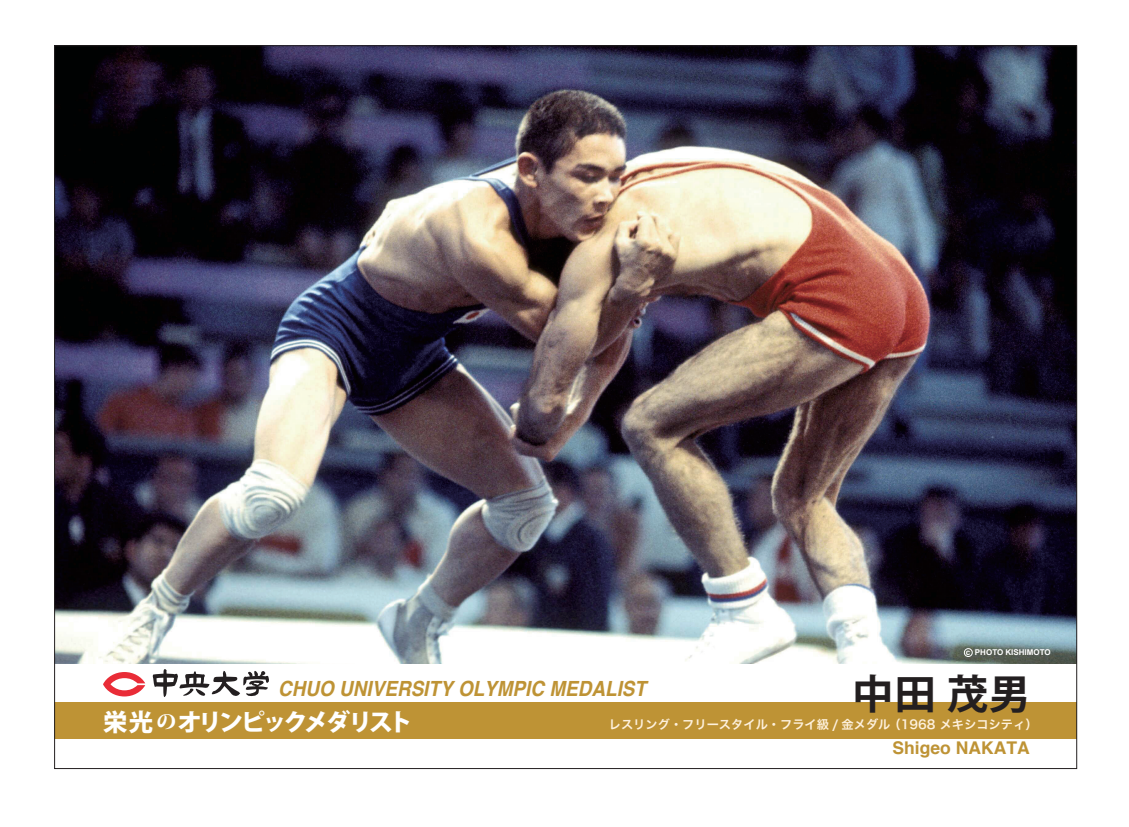
<style>
.page{position:relative;width:1129px;height:827px;background:#fff}
.page>*{position:absolute;margin:0;border:0;box-sizing:border-box;transform-origin:0 0}
.t1{font:700 40.56px "Koz Go Pro";color:#231f20}
.t2{font:800 24.01px "Koz Go Pro";letter-spacing:-.14em;color:#fff}
.t3{font:italic 700 20.93px "Helvetica";color:#be9335;scale:.9 1}
.t4{font:700 17.5px "Helvetica";color:#be9335}
.t5{font:12.25px "Hira Kaku Pro W6";color:#fef1dd}
.t6{font:700 8.01px "Arial";color:#fff}
.s1{font-family:"Koz Min Pro";font-size:20.2px}
</style>
<div class="page">
<div style="left:55px;top:702px;width:1022px;height:37px;background:#be9335"></div>
<img style="left:56px;top:48px;width:1019px;height:615px">
<div style="left:964px;top:648px;width:8px;height:8px;border:1px solid #fff;border-radius:50%"></div>
<svg style="left:103px;top:672px;width:42px;height:24px"></svg>
<svg style="left:153px;top:669px;width:116px;height:28px"></svg>
<p class="t6" style="left:966px;top:647px;width:86px">c PHOTO KISHIMOTO</p>
<h1 class="t1" style="left:852px;top:668px;width:180px">中田 茂男</h1>
<h3 class="t3" style="left:278px;top:671px;width:410px">CHUO UNIVERSITY OLYMPIC MEDALIST</h3>
<h2 class="t2" style="left:103px;top:706px;width:311px">栄光<span class="s1">の</span>オリンピックメダリスト</h2>
<p class="t5" style="left:609px;top:713px;width:430px">レスリング・フリースタイル・フライ級 / 金メダル （1968 メキシコシティ）</p>
<h3 class="t4" style="left:892px;top:733px;width:139px">Shigeo NAKATA</h3>
</div>
